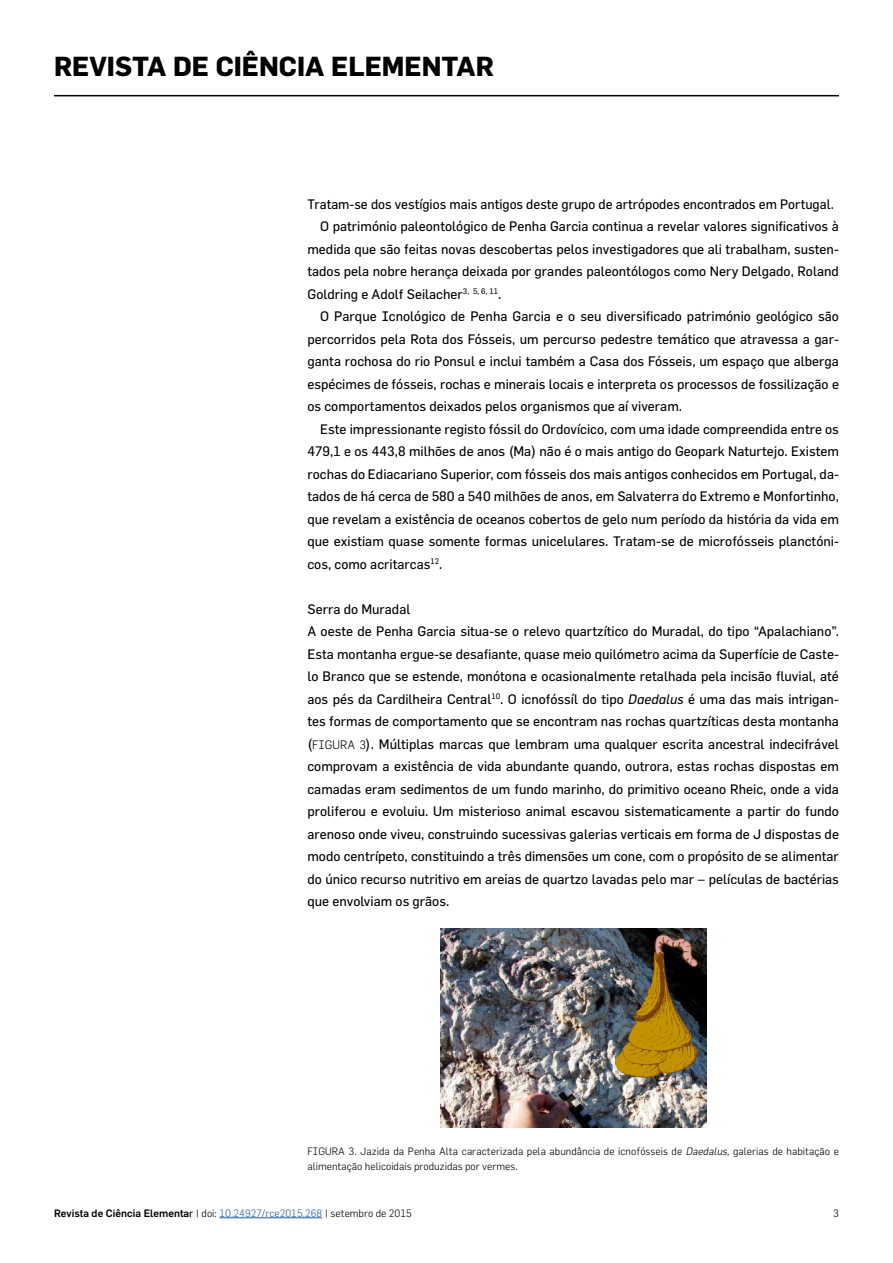
<style>
.page{position:relative;width:893px;height:1263px;background:#fff}
.page>*{position:absolute;margin:0;border:0;box-sizing:border-box;transform-origin:0 0}
.t1{font:700 27px "Flama";color:#000}
.t2{font:13.5px/22.5px "Flama";color:#000}
.t3{font:300 10.5px/15px "Flama";color:#000}
.t4{font:500 10.5px "Flama";color:#000}
.s1{font-style:italic}
.s2{font-weight:300;font-size:12px}
.s3{font-weight:400}
.s4{font-weight:300}
.s5{font-weight:300;color:#275b9b}
</style>
<div class="page">
<hr style="left:54px;top:95px;width:785px;height:1px;background:#000">
<hr style="left:219px;top:1217px;width:103px;height:1px;background:#275b9b">
<img style="left:440px;top:928px;width:266px;height:199px">
<h1 class="t1" style="left:54px;top:50px;width:441px">REVISTA DE CIÊNCIA ELEMENTAR</h1>
<p class="t2" style="left:307px;top:192px;width:528px">Tratam-se dos vestígios mais antigos deste grupo de artrópodes encontrados em Portugal.</p>
<p class="t2" style="left:320px;top:215px;width:520px">O património paleontológico de Penha Garcia continua a revelar valores significativos à</p>
<p class="t2" style="left:307px;top:237px;width:533px">medida que são feitas novas descobertas pelos investigadores que ali trabalham, susten-</p>
<p class="t2" style="left:307px;top:260px;width:533px">tados pela nobre herança deixada por grandes paleontólogos como Nery Delgado, Roland</p>
<p class="t2" style="left:307px;top:282px;width:196px">Goldring e Adolf Seilacher<sup>3,</sup> <sup>5,</sup> <sup>6,</sup> <sup>11</sup>.</p>
<p class="t2" style="left:320px;top:305px;width:520px">O Parque Icnológico de Penha Garcia e o seu diversificado património geológico são</p>
<p class="t2" style="left:307px;top:327px;width:533px">percorridos pela Rota dos Fósseis, um percurso pedestre temático que atravessa a gar-</p>
<p class="t2" style="left:307px;top:350px;width:533px">ganta rochosa do rio Ponsul e inclui também a Casa dos Fósseis, um espaço que alberga</p>
<p class="t2" style="left:307px;top:372px;width:533px">espécimes de fósseis, rochas e minerais locais e interpreta os processos de fossilização e</p>
<p class="t2" style="left:307px;top:395px;width:376px">os comportamentos deixados pelos organismos que aí viveram.</p>
<p class="t2" style="left:320px;top:417px;width:520px">Este impressionante registo fóssil do Ordovícico, com uma idade compreendida entre os</p>
<p class="t2" style="left:307px;top:440px;width:533px">479,1 e os 443,8 milhões de anos (Ma) não é o mais antigo do Geopark Naturtejo. Existem</p>
<p class="t2" style="left:307px;top:462px;width:533px">rochas do Ediacariano Superior, com fósseis dos mais antigos conhecidos em Portugal, da-</p>
<p class="t2" style="left:307px;top:485px;width:533px">tados de há cerca de 580 a 540 milhões de anos, em Salvaterra do Extremo e Monfortinho,</p>
<p class="t2" style="left:307px;top:507px;width:533px">que revelam a existência de oceanos cobertos de gelo num período da história da vida em</p>
<p class="t2" style="left:307px;top:530px;width:533px">que existiam quase somente formas unicelulares. Tratam-se de microfósseis planctóni-</p>
<p class="t2" style="left:307px;top:552px;width:137px">cos, como acritarcas<sup>12</sup>.</p>
<p class="t2" style="left:307px;top:597px;width:533px">Serra do Muradal<br>A oeste de Penha Garcia situa-se o relevo quartzítico do Muradal, do tipo “Apalachiano”.<br>Esta montanha ergue-se desafiante, quase meio quilómetro acima da Superfície de Caste&shy;lo Branco que se estende, monótona e ocasionalmente retalhada pela incisão fluvial, até aos pés da Cardilheira Central<sup>10</sup>. O icnofóssíl do tipo <span class="s1">Daedalus</span> é uma das mais intrigan&shy;tes formas de comportamento que se encontram nas rochas quartzíticas desta montanha (<span class="s2">FIGURA 3</span>). Múltiplas marcas que lembram uma qualquer escrita ancestral indecifrável comprovam a existência de vida abundante quando, outrora, estas rochas dispostas em camadas eram sedimentos de um fundo marinho, do primitivo oceano Rheic, onde a vida proliferou e evoluiu. Um misterioso animal escavou sistematicamente a partir do fundo arenoso onde viveu, construindo sucessivas galerias verticais em forma de J dispostas de modo centrípeto, constituindo a três dimensões um cone, com o propósito de se alimentar do único recurso nutritivo em areias de quartzo lavadas pelo mar – películas de bactérias que envolviam os grãos.</p>
<p class="t3" style="left:307px;top:1144px;width:533px">FIGURA 3. Jazida da Penha Alta caracterizada pela abundância de icnofósseis de <span class="s1">Daedalus</span>, galerias de habitação e alimentação helicoidais produzidas por vermes.</p>
<p class="t4" style="left:54px;top:1206px;width:359px">Revista de Ciência Elementa<span class="s3">r</span> <span class="s4">| doi:</span> <span class="s5">10.24927/rce2015.268</span> <span class="s4">| setembro de 2015</span></p>
<p class="t3" style="left:833px;top:1205px;width:7px">3</p>
</div>
